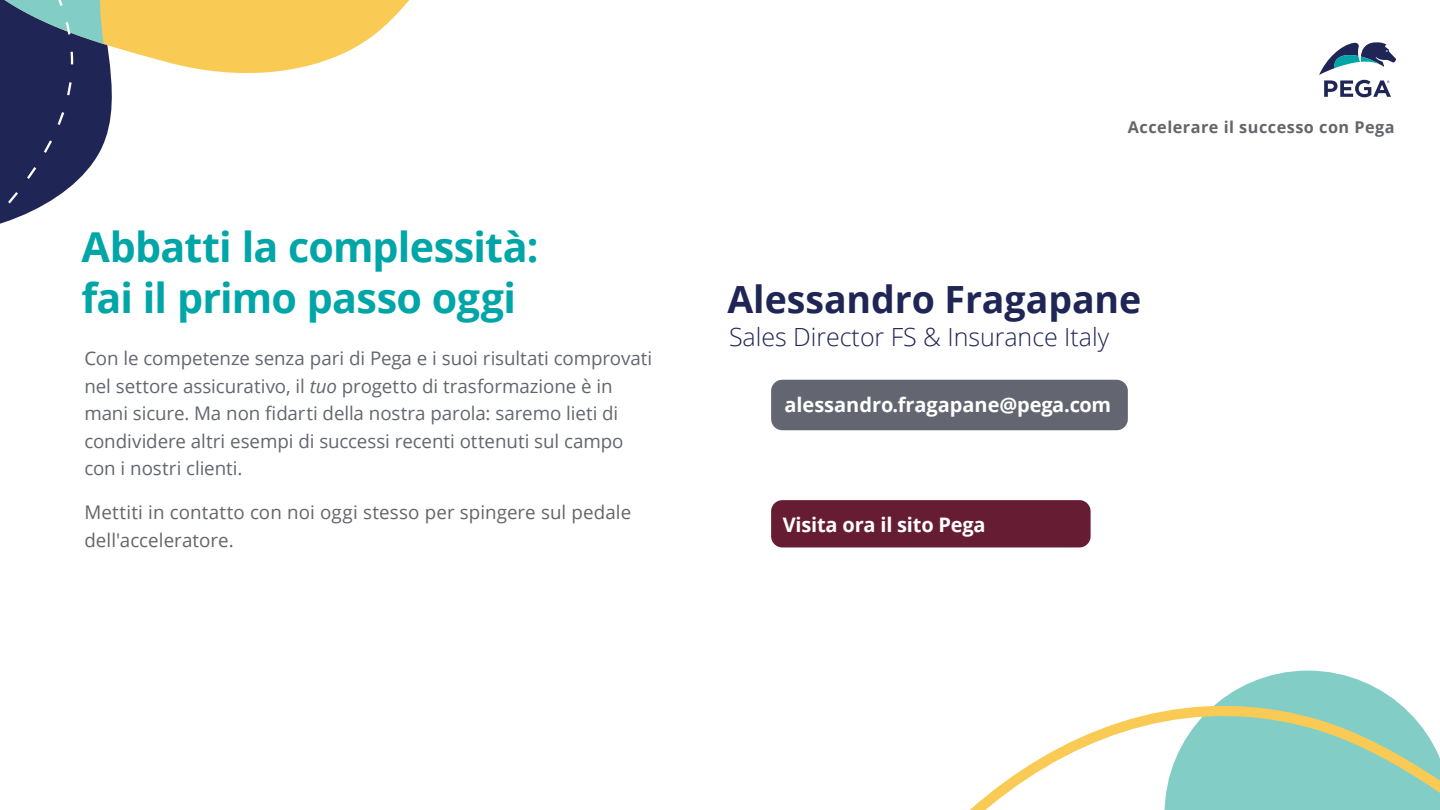
<style>
.page{position:relative;width:1440px;height:810px;background:#fff}
.page>*{position:absolute;margin:0;border:0;box-sizing:border-box;transform-origin:0 0}
.t1{font:700 41.25px/51.2px "Open Sans";letter-spacing:-.02em;color:#00a6a7}
.t2{font:700 37.5px "Open Sans";color:#1f2555}
.t3{font:300 25px "Open Sans";color:#1f2555}
.t4{font:700 20px "Open Sans";letter-spacing:-.01em;color:#fff}
.t5{font:18.75px/27.5px "Open Sans";letter-spacing:-.005em;color:#63666f}
.t6{font:18.75px/27.5px "Open Sans";letter-spacing:.005em;color:#64656a}
.t7{font:700 16.25px "Open Sans";letter-spacing:.03em;color:#64656a}
.s1{font-style:italic}
</style>
<div class="page">
<svg style="left:165px;top:0;width:245px;height:73px;fill:#f9cb55"></svg>
<svg style="left:0;top:0;width:165px;height:224px"></svg>
<svg style="left:970px;top:670px;width:470px;height:140px"></svg>
<div style="left:771px;top:380px;width:357px;height:50px;background:#636670;border-radius:11px"></div>
<svg style="left:1319px;top:42px;width:77px;height:55px"></svg>
<div style="left:771px;top:500px;width:320px;height:47px;background:#661d34;border-radius:11px"></div>
<h1 class="t1" style="left:82px;top:220px;width:458px">Abbatti la complessità: fai il primo passo oggi</h1>
<p class="t5" style="left:84px;top:344px;width:569px">Con le competenze senza pari di Pega e i suoi risultati comprovati nel settore assicurativo, il <span class="s1">tuo</span> progetto di trasformazione è in mani sicure. Ma non fidarti della nostra parola: saremo lieti di condividere altri esempi di successi recenti ottenuti sul campo con i nostri clienti.</p>
<p class="t6" style="left:84px;top:498px;width:548px">Mettiti in contatto con noi oggi stesso per spingere sul pedale dell'acceleratore.</p>
<p class="t7" style="left:1128px;top:116px;width:268px">Accelerare il successo con Pega</p>
<h2 class="t2" style="left:728px;top:273px;width:415px">Alessandro Fragapane</h2>
<h3 class="t3" style="left:729px;top:320px;width:382px">Sales Director FS &amp; Insurance Italy</h3>
<p class="t4" style="left:784px;top:391px;width:328px">alessandro.fragapane@pega.com</p>
<p class="t4" style="left:783px;top:510px;width:204px">Visita ora il sito Pega</p>
</div>
